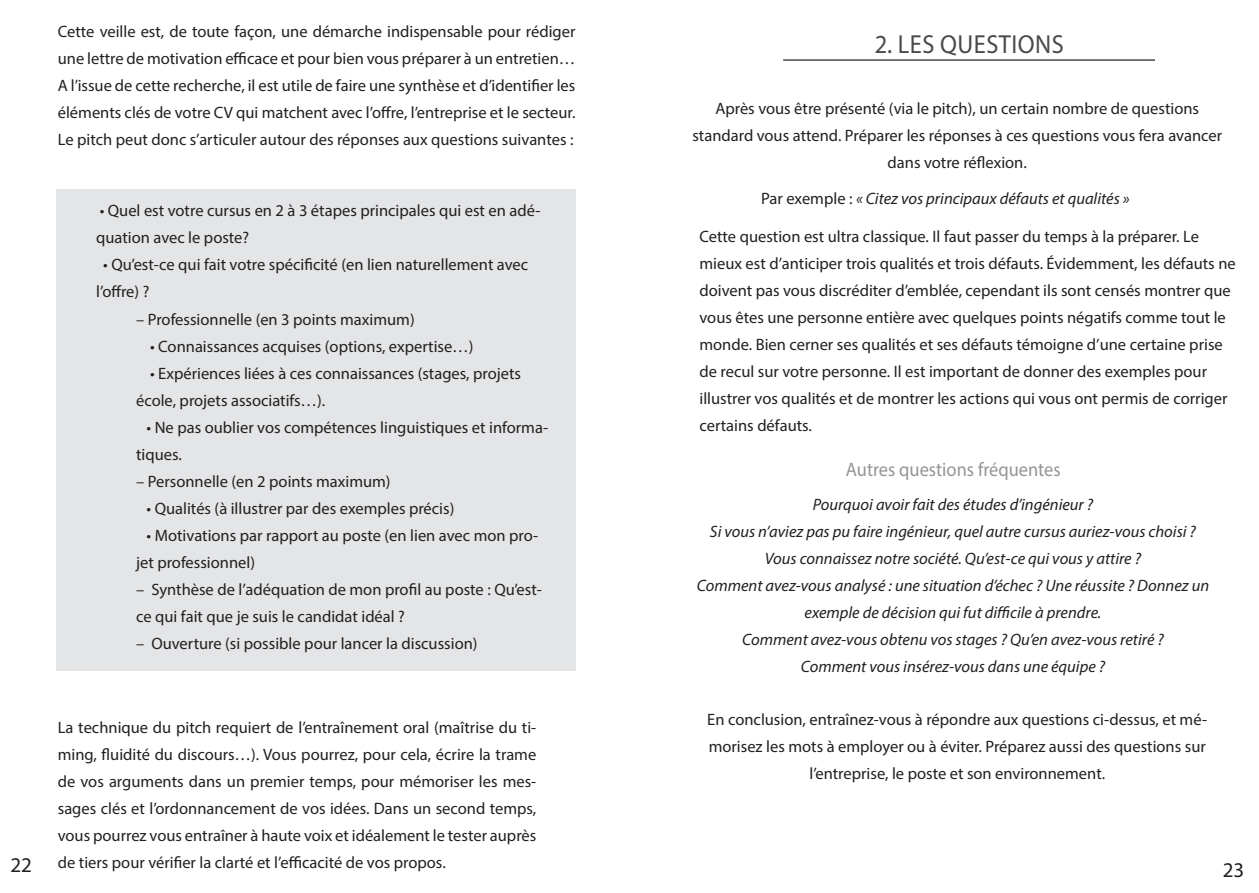
<style>
.page{position:relative;width:1259px;height:893px;background:#fff}
.page>*{position:absolute;margin:0;border:0;box-sizing:border-box;transform-origin:0 0}
.t1{font:26.1px "Myriad Pro";letter-spacing:.02em;color:#494a4b;scale:.94 1}
.Sous-titre_Sommaire{font:21px "Myriad Pro";color:#231f20}
.t2{font:19.65px "Myriad Pro";color:#939598;scale:.94 1}
.Sous-titre_Sommaire-2{font:16.5px/27px "Myriad Pro";color:#231f20}
.Sous-titre_Sommaire-3{font:italic 16.5px/27px "Myriad Pro";color:#231f20;text-align:center}
.s1{font-style:normal}
</style>
<div class="page">
<div style="left:57px;top:189px;width:519px;height:482px;background:#e4e5e7"></div>
<hr style="left:783px;top:59px;width:372px;height:2px;background:#494a4b">
<p class="Sous-titre_Sommaire-2" style="left:58px;top:17px;width:519px">Cette veille est, de toute façon, une démarche indispensable pour rédiger une lettre de motivation efficace et pour bien vous préparer à un entretien…</p>
<p class="Sous-titre_Sommaire-2" style="left:58px;top:71px;width:519px">A l’issue de cette recherche, il est utile de faire une synthèse et d’identifier les éléments clés de votre CV qui matchent avec l’offre, l’entreprise et le secteur.</p>
<p class="Sous-titre_Sommaire-2" style="left:58px;top:125px;width:517px">Le pitch peut donc s’articuler autour des réponses aux questions suivantes :</p>
<p class="Sous-titre_Sommaire-2" style="left:96px;top:197px;width:446px">• Quel est votre cursus en 2 à 3 étapes principales qui est en adé&shy;quation avec le poste?</p>
<p class="Sous-titre_Sommaire-2" style="left:96px;top:251px;width:433px;text-indent:7px">• Qu’est-ce qui fait votre spécificité (en lien naturellement avec l’offre) ?</p>
<p class="Sous-titre_Sommaire-2" style="left:136px;top:306px;width:280px">– Professionnelle (en 3 points maximum)</p>
<p class="Sous-titre_Sommaire-2" style="left:150px;top:333px;width:325px">• Connaissances acquises (options, expertise…)</p>
<p class="Sous-titre_Sommaire-2" style="left:136px;top:360px;width:386px;text-indent:14px">• Expériences liées à ces connaissances (stages, projets école, projets associatifs…).</p>
<p class="Sous-titre_Sommaire-2" style="left:136px;top:414px;width:413px;text-indent:10px">• Ne pas oublier vos compétences linguistiques et informa&shy;tiques.</p>
<p class="Sous-titre_Sommaire-2" style="left:136px;top:468px;width:256px">– Personnelle (en 2 points maximum)</p>
<p class="Sous-titre_Sommaire-2" style="left:147px;top:495px;width:309px">• Qualités (à illustrer par des exemples précis)</p>
<p class="Sous-titre_Sommaire-2" style="left:136px;top:522px;width:403px;text-indent:10px">• Motivations par rapport au poste (en lien avec mon pro&shy;jet professionnel)</p>
<p class="Sous-titre_Sommaire-2" style="left:136px;top:576px;width:407px">– Synthèse de l’adéquation de mon profil au poste : Qu’est&shy;ce qui fait que je suis le candidat idéal ?</p>
<p class="Sous-titre_Sommaire-2" style="left:136px;top:630px;width:343px">– Ouverture (si possible pour lancer la discussion)</p>
<p class="Sous-titre_Sommaire" style="left:10px;top:852px;width:23px">22</p>
<p class="Sous-titre_Sommaire-2" style="left:58px;top:714px;width:480px;text-align:justify">La technique du pitch requiert de l’entraînement oral (maîtrise du ti&shy;ming, fluidité du discours…). Vous pourrez, pour cela, écrire la trame de vos arguments dans un premier temps, pour mémoriser les mes&shy;sages clés et l’ordonnancement de vos idées. Dans un second temps, vous pourrez vous entraîner à haute voix et idéalement le tester auprès de tiers pour vérifier la clarté et l’efficacité de vos propos.</p>
<p class="t1" style="left:874px;top:29px;width:203px">2. LES QUESTIONS</p>
<p class="Sous-titre_Sommaire-2" style="left:692px;top:95px;width:531px;text-align:center">Après vous être présenté (via le pitch), un certain nombre de questions standard vous attend. Préparer les réponses à ces questions vous fera avancer dans votre réflexion.</p>
<p class="Sous-titre_Sommaire-3" style="left:761px;top:184px;width:370px"><span class="s1">Par exemple :</span> « Citez vos principaux défauts et qualités »</p>
<p class="Sous-titre_Sommaire-2" style="left:699px;top:222px;width:538px">Cette question est ultra classique. Il faut passer du temps à la préparer. Le mieux est d’anticiper trois qualités et trois défauts. Évidemment, les défauts ne doivent pas vous discréditer d’emblée, cependant ils sont censés montrer que vous êtes une personne entière avec quelques points négatifs comme tout le monde. Bien cerner ses qualités et ses défauts témoigne d’une certaine prise de recul sur votre personne. Il est important de donner des exemples pour illustrer vos qualités et de montrer les actions qui vous ont permis de corriger certains défauts.</p>
<p class="t2" style="left:846px;top:457px;width:230px">Autres questions fréquentes</p>
<p class="Sous-titre_Sommaire-3" style="left:813px;top:491px;width:282px">Pourquoi avoir fait des études d’ingénieur ?</p>
<p class="Sous-titre_Sommaire-3" style="left:710px;top:518px;width:487px">Si vous n’aviez pas pu faire ingénieur, quel autre cursus auriez-vous choisi ?</p>
<p class="Sous-titre_Sommaire-3" style="left:765px;top:545px;width:378px">Vous connaissez notre société. Qu’est-ce qui vous y attire ?</p>
<p class="Sous-titre_Sommaire-3" style="left:697px;top:572px;width:514px">Comment avez-vous analysé : une situation d’échec ? Une réussite ? Donnez un exemple de décision qui fut difficile à prendre.</p>
<p class="Sous-titre_Sommaire-3" style="left:742px;top:626px;width:423px">Comment avez-vous obtenu vos stages ? Qu’en avez-vous retiré ?</p>
<p class="Sous-titre_Sommaire-3" style="left:800px;top:653px;width:306px">Comment vous insérez-vous dans une équipe ?</p>
<p class="Sous-titre_Sommaire-2" style="left:707px;top:705px;width:501px;text-align:center">En conclusion, entraînez-vous à répondre aux questions ci-dessus, et mé&shy;morisez les mots à employer ou à éviter. Préparez aussi des questions sur l’entreprise, le poste et son environnement.</p>
<p class="Sous-titre_Sommaire" style="left:1222px;top:857px;width:23px">23</p>
</div>
